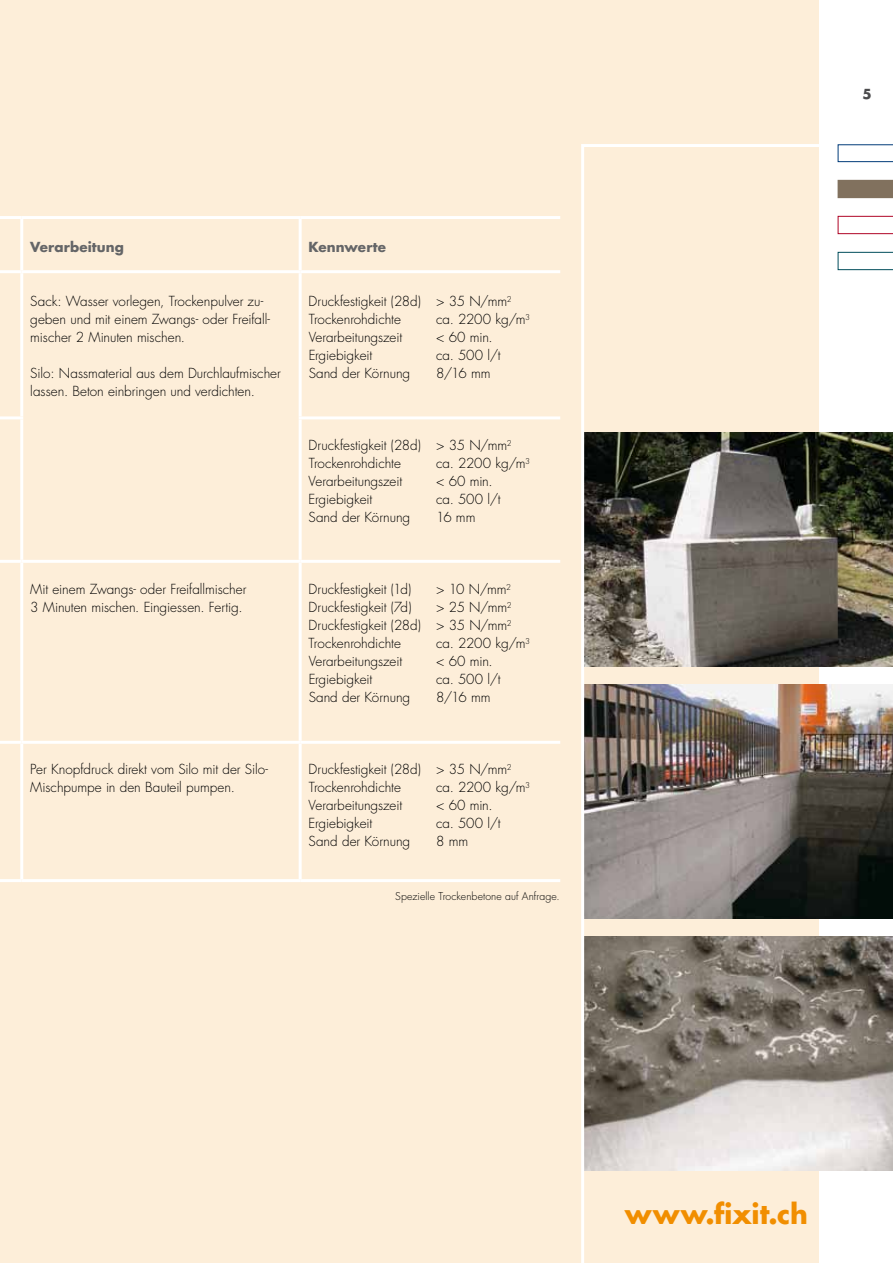
<style>
.page{position:relative;width:893px;height:1263px;background:#fff}
.page>*{position:absolute;margin:0;border:0;box-sizing:border-box;transform-origin:0 0}
.t1{font:700 27px "Futura";color:#f18e00}
.t2{font:300 13.5px/18px "Futura";letter-spacing:-.005em;color:#000}
.t3{font:700 13.5px "Futura";letter-spacing:.01em;color:#646567}
.t4{font:700 13.5px "Futura";color:#4b4b4d}
.t5{font:300 10.5px "Futura";letter-spacing:.01em;color:#000}
</style>
<div class="page">
<div style="left:0;top:0;width:819px;height:1263px;background:#fdeed9"></div>
<svg style="left:581px;top:144px;width:312px;height:1119px"></svg>
<svg style="left:838px;top:180px;width:55px;height:18px"></svg>
<svg style="left:838px;top:216px;width:55px;height:18px"></svg>
<svg style="left:838px;top:252px;width:55px;height:18px"></svg>
<svg style="left:838px;top:144px;width:55px;height:18px"></svg>
<hr style="left:0;top:216px;width:22px;height:3px;background:#fff">
<hr style="left:300px;top:216px;width:260px;height:3px;background:#fff">
<hr style="left:0;top:270px;width:22px;height:3px;background:#fff">
<hr style="left:300px;top:270px;width:260px;height:3px;background:#fff">
<hr style="left:0;top:416px;width:23px;height:3px;background:#fff">
<hr style="left:299px;top:416px;width:261px;height:3px;background:#fff">
<hr style="left:0;top:560px;width:22px;height:3px;background:#fff">
<hr style="left:300px;top:560px;width:260px;height:3px;background:#fff">
<hr style="left:0;top:741px;width:22px;height:3px;background:#fff">
<hr style="left:300px;top:741px;width:260px;height:3px;background:#fff">
<hr style="left:0;top:879px;width:22px;height:3px;background:#fff">
<hr style="left:300px;top:879px;width:260px;height:3px;background:#fff">
<hr style="left:299px;top:273px;width:3px;height:143px;background:#fff">
<hr style="left:299px;top:419px;width:3px;height:141px;background:#fff">
<hr style="left:22px;top:560px;width:278px;height:3px;background:#fff">
<hr style="left:299px;top:563px;width:3px;height:178px;background:#fff">
<hr style="left:22px;top:741px;width:278px;height:3px;background:#fff">
<hr style="left:299px;top:744px;width:3px;height:135px;background:#fff">
<hr style="left:22px;top:879px;width:278px;height:3px;background:#fff">
<hr style="left:22px;top:216px;width:278px;height:3px;background:#fff">
<hr style="left:20px;top:219px;width:3px;height:51px;background:#fff">
<hr style="left:299px;top:219px;width:3px;height:51px;background:#fff">
<hr style="left:22px;top:270px;width:278px;height:3px;background:#fff">
<hr style="left:20px;top:273px;width:3px;height:143px;background:#fff">
<hr style="left:20px;top:419px;width:3px;height:141px;background:#fff">
<hr style="left:20px;top:563px;width:3px;height:178px;background:#fff">
<hr style="left:20px;top:744px;width:3px;height:135px;background:#fff">
<p class="t3" style="left:30px;top:238px;width:95px">Verarbeitung</p>
<p class="t3" style="left:309px;top:238px;width:79px">Kennwerte</p>
<p class="t2" style="left:30px;top:292px;width:241px">Sack: Wasser vorlegen, Trockenpulver zu&shy;geben und mit einem Zwangs- oder Freifall&shy;mischer 2 Minuten mischen.</p>
<p class="t2" style="left:30px;top:364px;width:252px">Silo: Nassmaterial aus dem Durchlaufmischer lassen. Beton einbringen und verdichten.</p>
<p class="t2" style="left:309px;top:292px;width:205px">Druckfestigkeit (28d) &gt; 35 N/mm<sup>2<br></sup>Trockenrohdichte</p>
<p class="t2" style="left:436px;top:310px;width:95px">ca. 2200 kg/m<sup>3</sup></p>
<p class="t2" style="left:309px;top:328px;width:95px">Verarbeitungszeit</p>
<p class="t2" style="left:436px;top:328px;width:58px">&lt; 60 min.</p>
<p class="t2" style="left:309px;top:346px;width:65px">Ergiebigkeit</p>
<p class="t2" style="left:436px;top:346px;width:66px">ca. 500 l/t</p>
<p class="t2" style="left:309px;top:364px;width:103px">Sand der Körnung</p>
<p class="t2" style="left:436px;top:364px;width:56px">8/16 mm</p>
<p class="t2" style="left:309px;top:436px;width:205px">Druckfestigkeit (28d) &gt; 35 N/mm<sup>2<br></sup>Trockenrohdichte</p>
<p class="t2" style="left:436px;top:454px;width:95px">ca. 2200 kg/m<sup>3</sup></p>
<p class="t2" style="left:309px;top:472px;width:95px">Verarbeitungszeit</p>
<p class="t2" style="left:436px;top:472px;width:58px">&lt; 60 min.</p>
<p class="t2" style="left:309px;top:490px;width:65px">Ergiebigkeit</p>
<p class="t2" style="left:436px;top:490px;width:66px">ca. 500 l/t</p>
<p class="t2" style="left:309px;top:508px;width:103px">Sand der Körnung</p>
<p class="t2" style="left:436px;top:508px;width:41px">16 mm</p>
<p class="t2" style="left:30px;top:580px;width:218px">Mit einem Zwangs- oder Freifallmischer<br>3 Minuten mischen. Eingiessen. Fertig.</p>
<p class="t2" style="left:309px;top:580px;width:104px">Druckfestigkeit (1d)</p>
<p class="t2" style="left:436px;top:580px;width:76px">&gt; 10 N/mm<sup>2</sup></p>
<p class="t2" style="left:309px;top:598px;width:105px">Druckfestigkeit (7d)</p>
<p class="t2" style="left:309px;top:598px;width:205px;text-align:justify;text-indent:128px">&gt; 25 N/mm<sup>2<br></sup>Druckfestigkeit (28d) &gt; 35 N/mm<sup>2<br></sup>Trockenrohdichte</p>
<p class="t2" style="left:436px;top:634px;width:95px">ca. 2200 kg/m<sup>3</sup></p>
<p class="t2" style="left:309px;top:652px;width:95px">Verarbeitungszeit</p>
<p class="t2" style="left:436px;top:652px;width:58px">&lt; 60 min.</p>
<p class="t2" style="left:309px;top:670px;width:65px">Ergiebigkeit</p>
<p class="t2" style="left:436px;top:670px;width:66px">ca. 500 l/t</p>
<p class="t2" style="left:309px;top:688px;width:103px">Sand der Körnung</p>
<p class="t2" style="left:436px;top:688px;width:56px">8/16 mm</p>
<p class="t2" style="left:30px;top:760px;width:239px">Per Knopfdruck direkt vom Silo mit der Silo-<br>Mischpumpe in den Bauteil pumpen.</p>
<p class="t2" style="left:309px;top:760px;width:205px">Druckfestigkeit (28d) &gt; 35 N/mm<sup>2<br></sup>Trockenrohdichte</p>
<p class="t2" style="left:436px;top:778px;width:95px">ca. 2200 kg/m<sup>3</sup></p>
<p class="t2" style="left:309px;top:796px;width:95px">Verarbeitungszeit</p>
<p class="t2" style="left:436px;top:796px;width:58px">&lt; 60 min.</p>
<p class="t2" style="left:309px;top:814px;width:65px">Ergiebigkeit</p>
<p class="t2" style="left:436px;top:814px;width:66px">ca. 500 l/t</p>
<p class="t2" style="left:309px;top:832px;width:103px">Sand der Körnung</p>
<p class="t2" style="left:436px;top:832px;width:34px">8 mm</p>
<p class="t5" style="left:395px;top:890px;width:166px">Spezielle Trockenbetone auf Anfrage.</p>
<p class="t4" style="left:862px;top:85px;width:11px">5</p>
<h1 class="t1" style="left:625px;top:1196px;width:185px">www.fixit.ch</h1>
</div>
